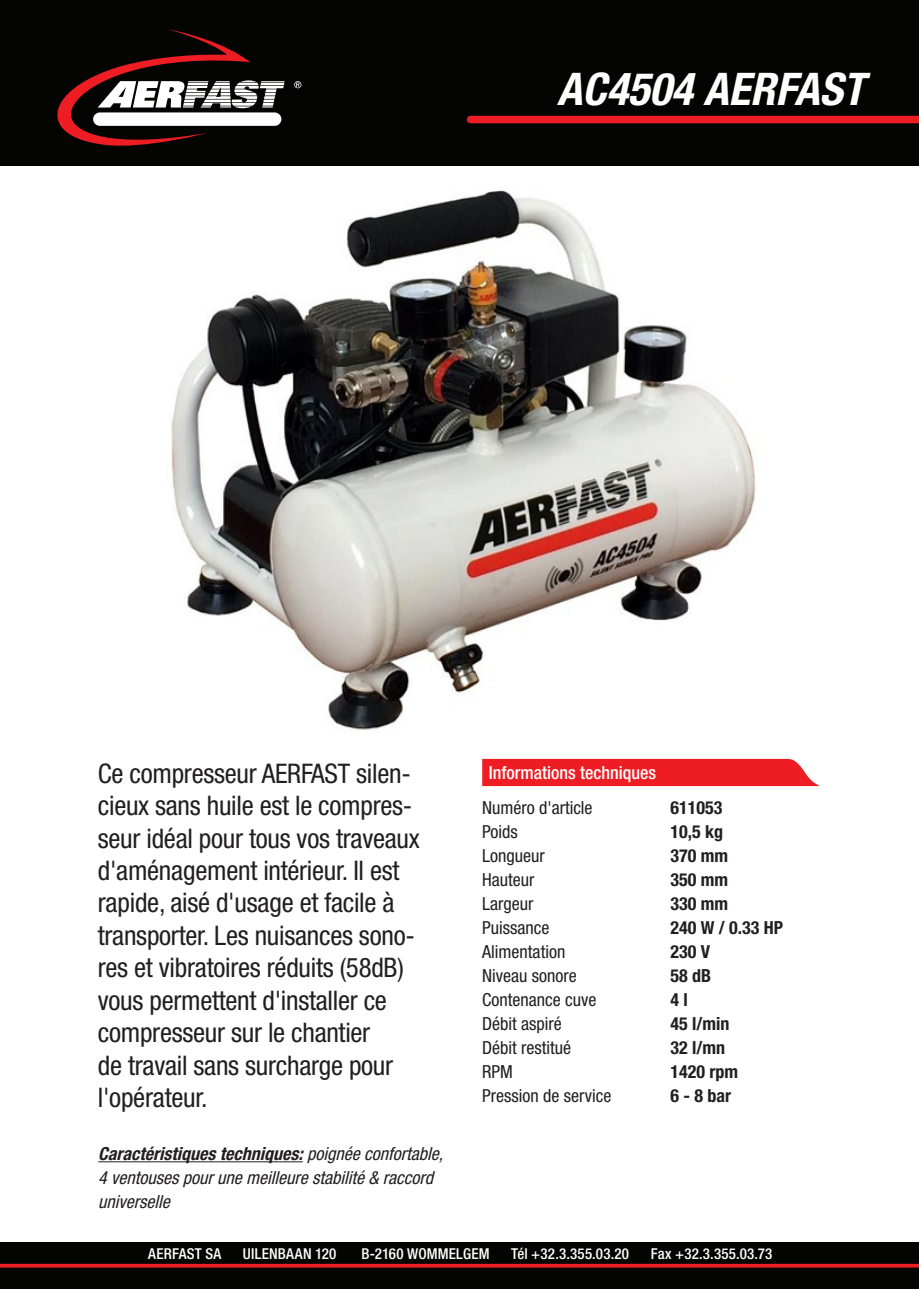
<style>
.page{position:relative;width:919px;height:1289px;background:#fff}
.page>*{position:absolute;margin:0;border:0;box-sizing:border-box;transform-origin:0 0}
.t1{font:italic 700 condensed 45px "Helvetica Neue";color:#fff}
.t2{font:condensed 27px/32.4px "Helvetica Neue";letter-spacing:-.01em;color:#231f20}
.t3{font:condensed 18px "Helvetica Neue";color:#231f20}
.t4{font:italic condensed 18px/24px "Helvetica Neue";color:#231f20}
.t5{font:700 condensed 18px "Helvetica Neue";color:#231f20}
.TechInfoHeader{font:500 condensed 18px "Helvetica Neue";color:#fff}
.t6{font:500 condensed 15px "Helvetica Neue";letter-spacing:.015em;color:#fff}
.s1{font-weight:700}
</style>
<div class="page">
<div style="left:0;top:1242px;width:918px;height:46px;background:#040503"></div>
<div style="left:0;top:0;width:918px;height:166px;background:#040503"></div>
<svg style="left:57px;top:29px;width:228px;height:117px"></svg>
<div style="left:93px;top:112px;width:188px;height:14px;background:#fff;border-radius:7px"></div>
<svg style="left:294px;top:81px;width:7px;height:7px"></svg>
<div style="left:470px;top:116px;width:448px;height:7px;background:#ee1d23"></div>
<svg style="left:0;top:1263px;width:918px;height:4px;background:#bd181c"></svg>
<img style="left:171px;top:190px;width:585px;height:540px">
<hr style="left:98px;top:1161px;width:205px;height:1px;background:#231f20">
<div style="left:482px;top:759px;width:338px;height:27px;background:#ee1d23"></div>
<h1 class="t1" style="left:557px;top:62px;width:309px">AC4504 AERFAST</h1>
<p class="t2" style="left:98px;top:756px;width:323px">Ce compresseur AERFAST silen&shy;cieux sans huile est le compres&shy;seur idéal pour tous vos traveaux d'aménagement intérieur. Il est rapide, aisé d'usage et facile à transporter. Les nuisances sono&shy;res et vibratoires réduits (58dB) vous permettent d'installer ce compresseur sur le chantier<br>de travail sans surcharge pour l'opérateur.</p>
<p class="t4" style="left:98px;top:1141px;width:351px"><span class="s1">Caractéristiquestechniques:</span>poignéeconfortable,<br>4ventousespourunemeilleurestabilité&amp; raccord universelle</p>
<p class="TechInfoHeader" style="left:488px;top:761px;width:169px">Informations techniques</p>
<p class="t3" style="left:482px;top:797px;width:112px">Numéro d'article</p>
<p class="t5" style="left:670px;top:796px;width:53px">611053</p>
<p class="t3" style="left:482px;top:821px;width:37px">Poids</p>
<p class="t5" style="left:670px;top:820px;width:54px">10,5 kg</p>
<p class="t3" style="left:482px;top:845px;width:64px">Longueur</p>
<p class="t5" style="left:670px;top:844px;width:59px">370 mm</p>
<p class="t3" style="left:482px;top:869px;width:54px">Hauteur</p>
<p class="t5" style="left:670px;top:868px;width:59px">350 mm</p>
<p class="t3" style="left:482px;top:893px;width:53px">Largeur</p>
<p class="t5" style="left:670px;top:892px;width:59px">330 mm</p>
<p class="t3" style="left:482px;top:917px;width:69px">Puissance</p>
<p class="t5" style="left:670px;top:916px;width:114px">240 W / 0.33 HP</p>
<p class="t3" style="left:482px;top:941px;width:85px">Alimentation</p>
<p class="t5" style="left:670px;top:940px;width:41px">230 V</p>
<p class="t3" style="left:482px;top:965px;width:96px">Niveau sonore</p>
<p class="t5" style="left:670px;top:964px;width:42px">58 dB</p>
<p class="t3" style="left:482px;top:989px;width:116px">Contenance cuve</p>
<p class="t5" style="left:670px;top:988px;width:19px">4 l</p>
<p class="t3" style="left:482px;top:1013px;width:81px">Débit aspiré</p>
<p class="t5" style="left:670px;top:1012px;width:60px">45 l/min</p>
<p class="t3" style="left:482px;top:1037px;width:90px">Débit restitué</p>
<p class="t5" style="left:670px;top:1036px;width:56px">32 l/mn</p>
<p class="t3" style="left:482px;top:1061px;width:32px">RPM</p>
<p class="t5" style="left:670px;top:1060px;width:69px">1420 rpm</p>
<p class="t3" style="left:482px;top:1085px;width:131px">Pression de service</p>
<p class="t5" style="left:670px;top:1084px;width:62px">6 - 8 bar</p>
<p class="t6" style="left:148px;top:1244px;width:75px">AERFAST SA</p>
<p class="t6" style="left:243px;top:1244px;width:95px">UILENBAAN 120</p>
<p class="t6" style="left:361px;top:1244px;width:129px">B-2160 WOMMELGEM</p>
<p class="t6" style="left:511px;top:1244px;width:119px">Tél +32.3.355.03.20</p>
<p class="t6" style="left:650px;top:1244px;width:123px">Fax +32.3.355.03.73</p>
</div>
